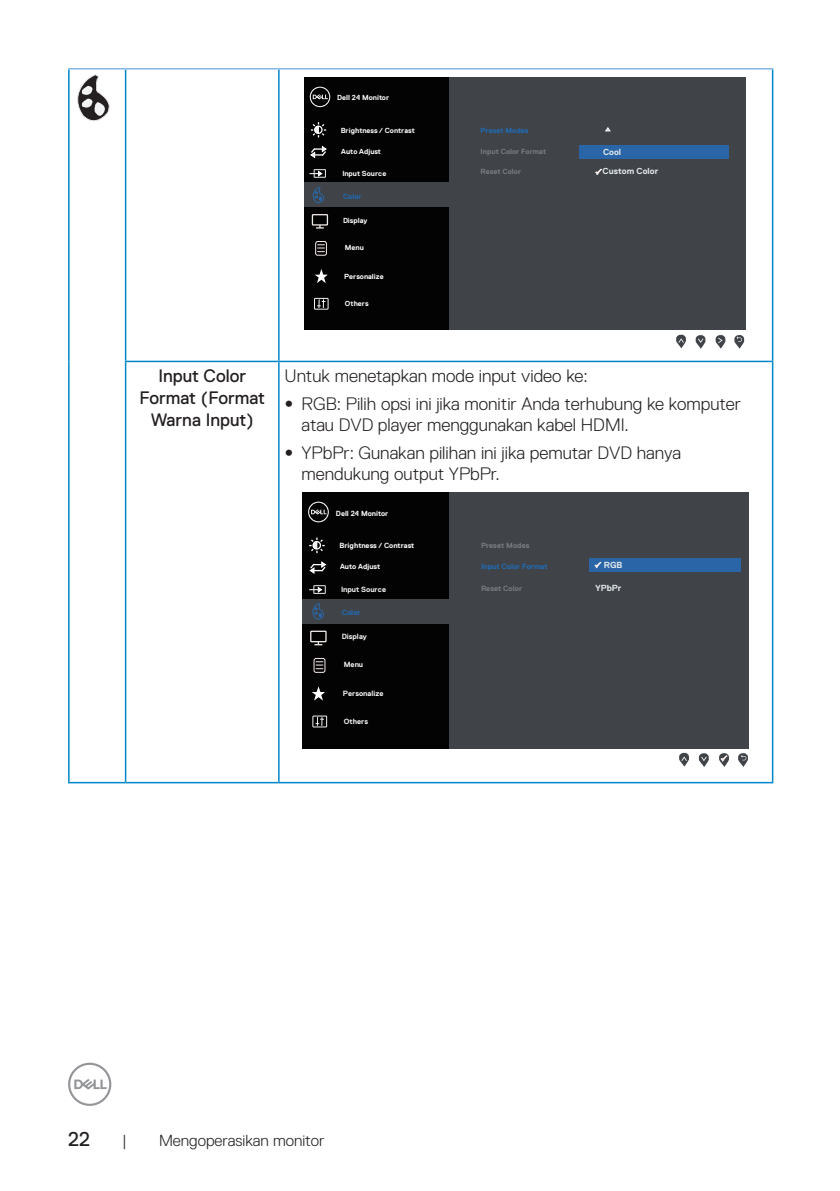
<style>
.page{position:relative;width:840px;height:1191px;background:#fff}
.page>*{position:absolute;margin:0;border:0;box-sizing:border-box;transform-origin:0 0}
.t1{font:20px "Dell Replica";color:#231f20}
.text_OSD_table{font:300 18px/21.6px "Dell Replica";color:#231f20}
.text_OSD_table-2{font:18px/21.6px "Dell Replica";color:#231f20;text-align:center}
.t2{font:300 16px "Dell Replica";color:#231f20}
.t3{font:700 8.8px "Dell Replica";color:#e2e8e9}
.t4{font:700 7.6px "Dell Replica";letter-spacing:.005em;color:#f2f2f1}
.t5{font:700 7.6px "Dell Replica";color:#1f6bb5}
.t6{font:700 7.6px "Dell Replica";color:#797b7e}
.t7{font:700 7.4px "Dell Replica";color:#fbfbfc}
.t8{font:700 7.4px "Dell Replica";color:#797b7e}
.t9{font:700 7.4px "Dell Replica";color:#1f6bb5}
.s1{font-family:"Museo Sans For Dell 300";font-weight:400}
</style>
<div class="page">
<svg style="left:68px;top:1062px;width:43px;height:44px"></svg>
<hr style="left:125px;top:70px;width:1px;height:291px;background:#0087cb">
<hr style="left:278px;top:70px;width:1px;height:291px;background:#0087cb">
<hr style="left:125px;top:362px;width:1px;height:420px;background:#0087cb">
<hr style="left:278px;top:362px;width:1px;height:420px;background:#0087cb">
<hr style="left:68px;top:68px;width:57px;height:2px;background:#84b6e2">
<hr style="left:68px;top:70px;width:2px;height:291px;background:#0087cb">
<hr style="left:68px;top:361px;width:2px;height:421px;background:#0087cb">
<hr style="left:125px;top:68px;width:154px;height:2px;background:#84b6e2">
<hr style="left:279px;top:68px;width:494px;height:2px;background:#84b6e2">
<hr style="left:771px;top:70px;width:2px;height:291px;background:#0087cb">
<hr style="left:125px;top:361px;width:154px;height:1px;background:#0087cb">
<hr style="left:279px;top:361px;width:494px;height:1px;background:#0087cb">
<hr style="left:771px;top:362px;width:2px;height:420px;background:#0087cb">
<hr style="left:68px;top:782px;width:57px;height:1px;background:#0087cb">
<hr style="left:125px;top:782px;width:154px;height:1px;background:#0087cb">
<hr style="left:279px;top:782px;width:494px;height:1px;background:#0087cb">
<svg style="left:77px;top:74px;width:32px;height:47px"></svg>
<div style="left:304px;top:77px;width:145px;height:253px;background:#030303"></div>
<div style="left:449px;top:77px;width:296px;height:253px;background:#404449"></div>
<svg style="left:309px;top:87px;width:21px;height:20px"></svg>
<div style="left:304px;top:183px;width:145px;height:24px;background:#404449"></div>
<svg style="left:311px;top:122px;width:15px;height:15px"></svg>
<svg style="left:309px;top:171px;width:14px;height:5px"></svg>
<div style="left:313px;top:169px;width:12px;height:9px;border:1px solid #ebeced"></div>
<svg style="left:312px;top:187px;width:12px;height:16px"></svg>
<div style="left:311px;top:214px;width:17px;height:12px;border:1px solid #efe9e6"></div>
<svg style="left:316px;top:225px;width:7px;height:4px"></svg>
<svg style="left:315px;top:241px;width:12px;height:15px"></svg>
<svg style="left:314px;top:269px;width:13px;height:14px"></svg>
<div style="left:314px;top:298px;width:14px;height:12px;border:1px solid #f3f3f3"></div>
<svg style="left:317px;top:299px;width:8px;height:9px"></svg>
<svg style="left:676px;top:335px;width:9px;height:13px"></svg>
<svg style="left:695px;top:335px;width:10px;height:14px"></svg>
<svg style="left:715px;top:335px;width:10px;height:13px"></svg>
<svg style="left:605px;top:127px;width:6px;height:5px"></svg>
<div style="left:578px;top:145px;width:150px;height:14px;background:#2a66a7"></div>
<svg style="left:595px;top:169px;width:6px;height:5px"></svg>
<svg style="left:734px;top:335px;width:9px;height:13px"></svg>
<svg style="left:310px;top:146px;width:17px;height:12px"></svg>
<div style="left:302px;top:492px;width:147px;height:256px;background:#030303"></div>
<div style="left:449px;top:492px;width:299px;height:256px;background:#404449"></div>
<svg style="left:308px;top:501px;width:20px;height:21px"></svg>
<div style="left:302px;top:599px;width:147px;height:24px;background:#404449"></div>
<svg style="left:309px;top:537px;width:15px;height:16px"></svg>
<svg style="left:309px;top:587px;width:13px;height:5px"></svg>
<div style="left:313px;top:585px;width:12px;height:9px;border:1px solid #ebeced"></div>
<svg style="left:310px;top:603px;width:14px;height:21px"></svg>
<div style="left:310px;top:630px;width:16px;height:12px;border:1px solid #efe9e6"></div>
<svg style="left:314px;top:641px;width:8px;height:4px"></svg>
<svg style="left:313px;top:658px;width:13px;height:15px"></svg>
<svg style="left:312px;top:686px;width:13px;height:14px"></svg>
<div style="left:312px;top:715px;width:15px;height:12px;border:1px solid #f3f3f3"></div>
<svg style="left:315px;top:717px;width:9px;height:9px"></svg>
<svg style="left:679px;top:753px;width:9px;height:13px"></svg>
<svg style="left:698px;top:753px;width:10px;height:14px"></svg>
<div style="left:588px;top:558px;width:152px;height:14px;background:#2a66a7"></div>
<svg style="left:594px;top:562px;width:6px;height:5px"></svg>
<svg style="left:738px;top:753px;width:9px;height:14px"></svg>
<svg style="left:719px;top:753px;width:9px;height:14px"></svg>
<svg style="left:309px;top:561px;width:18px;height:13px"></svg>
<p class="t7" style="left:337px;top:94px;width:53px">Dell 24 Monitor</p>
<p class="t7" style="left:340px;top:126px;width:75px">Brightness / Contrast</p>
<p class="t7" style="left:341px;top:147px;width:41px">Auto Adjust</p>
<p class="t7" style="left:342px;top:169px;width:45px">Input Source</p>
<p class="t9" style="left:343px;top:192px;width:20px">Color</p>
<p class="t7" style="left:343px;top:216px;width:26px">Display</p>
<p class="t7" style="left:345px;top:243px;width:20px">Menu</p>
<p class="t7" style="left:344px;top:272px;width:41px">Personalize</p>
<p class="t7" style="left:345px;top:299px;width:25px">Others</p>
<p class="t9" style="left:480px;top:126px;width:49px">Preset Modes</p>
<p class="t8" style="left:480px;top:147px;width:67px">Input Color Format</p>
<p class="t8" style="left:480px;top:168px;width:42px">Reset Color</p>
<p class="t3" style="left:602px;top:166px;width:57px">Custom Color</p>
<p class="t3" style="left:602px;top:147px;width:20px">Cool</p>
<p class="text_OSD_table-2" style="left:139px;top:365px;width:127px">Input Color<br>Format (Format<br>Warna Input)</p>
<p class="text_OSD_table" style="left:284px;top:365px;width:304px">Untuk menetapkan mode input video ke:</p>
<p class="text_OSD_table" style="left:301px;top:393px;width:440px;text-indent:-17px"><span class="s1">∞</span> RGB: Pilih opsi ini jika monitir Anda terhubung ke komputer atau DVD player menggunakan kabel HDMI.</p>
<p class="text_OSD_table" style="left:301px;top:441px;width:381px;text-indent:-17px"><span class="s1">∞</span> YPbPr: Gunakan pilihan ini jika pemutar DVD hanya mendukung output YPbPr.</p>
<p class="t7" style="left:336px;top:509px;width:54px">Dell 24 Monitor</p>
<p class="t7" style="left:339px;top:541px;width:76px">Brightness / Contrast</p>
<p class="t7" style="left:340px;top:563px;width:42px">Auto Adjust</p>
<p class="t4" style="left:341px;top:585px;width:46px">Input Source</p>
<p class="t5" style="left:341px;top:608px;width:20px">Color</p>
<p class="t4" style="left:341px;top:632px;width:27px">Display</p>
<p class="t4" style="left:343px;top:660px;width:21px">Menu</p>
<p class="t4" style="left:343px;top:689px;width:42px">Personalize</p>
<p class="t4" style="left:343px;top:717px;width:26px">Others</p>
<p class="t6" style="left:481px;top:541px;width:50px">Preset Modes</p>
<p class="t5" style="left:481px;top:562px;width:68px">Input Color Format</p>
<p class="t6" style="left:481px;top:583px;width:43px">Reset Color</p>
<p class="t3" style="left:595px;top:582px;width:28px">YPbPr</p>
<p class="t3" style="left:603px;top:559px;width:20px">RGB</p>
<p class="t1" style="left:68px;top:1127px;width:23px">22</p>
<p class="t2" style="left:122px;top:1131px;width:6px">|</p>
<p class="t2" style="left:159px;top:1131px;width:167px">Mengoperasikan monitor</p>
</div>
